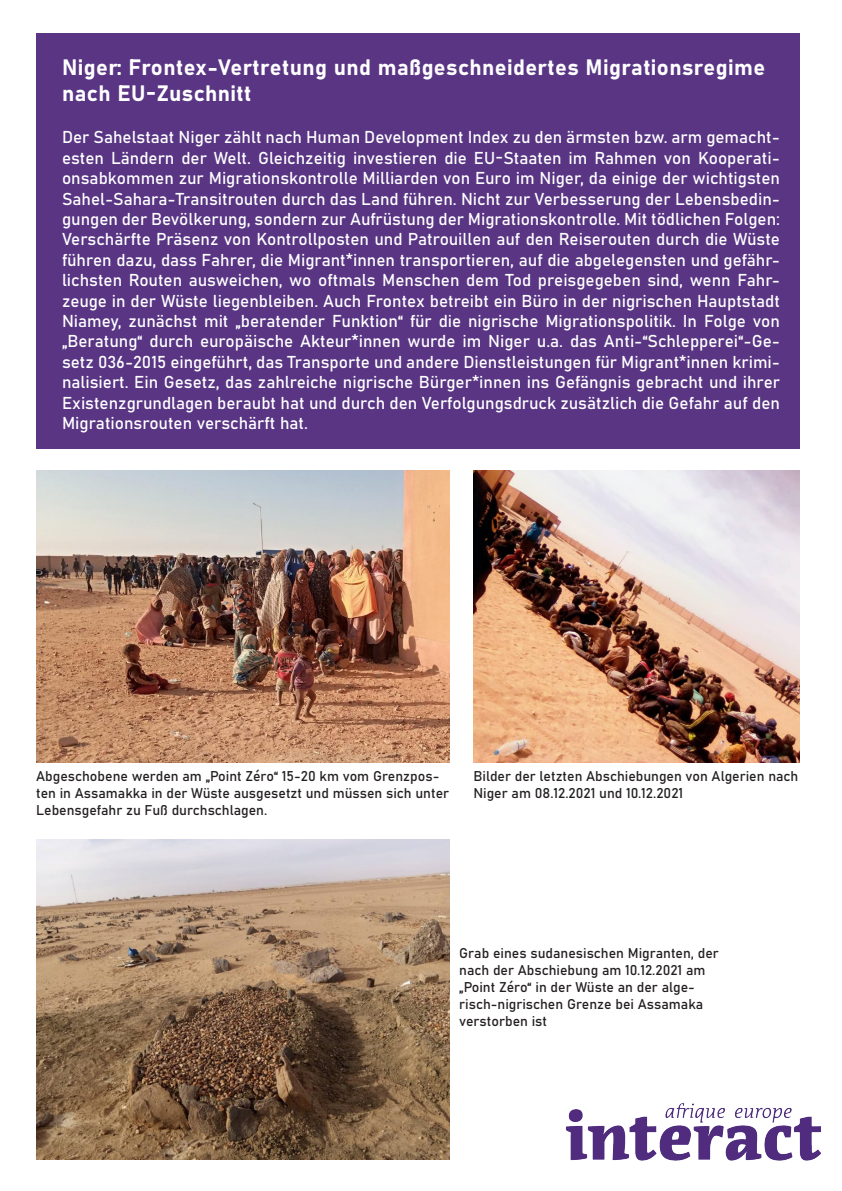
<style>
.page{position:relative;width:842px;height:1191px;background:#fff}
.page>*{position:absolute;margin:0;border:0;box-sizing:border-box;transform-origin:0 0}
.t1{font:22px/26px "Bahnschrift";letter-spacing:.02em;color:#fff}
.t2{font:17px/20.4px "Bahnschrift";color:#fff;text-align:justify}
.t3{font:14px/17px "Bahnschrift";color:#231f20}
</style>
<div class="page">
<div style="left:36px;top:33px;width:763px;height:416px;background:#593584"></div>
<img style="left:36px;top:471px;width:413px;height:292px">
<img style="left:473px;top:471px;width:326px;height:292px">
<img style="left:566px;top:1103px;width:255px;height:58px">
<img style="left:36px;top:839px;width:413px;height:320px">
<p class="t1" style="left:62px;top:53px;width:705px">Niger: Frontex-Vertretung und maßgeschneidertes Migrationsregime nach EU-Zuschnitt</p>
<p class="t2" style="left:62px;top:126px;width:719px">Der Sahelstaat Niger zählt nach Human Development Index zu den ärmsten bzw. arm gemacht&shy;esten Ländern der Welt. Gleichzeitig investieren die EU-Staaten im Rahmen von Kooperati&shy;onsabkommen zur Migrationskontrolle Milliarden von Euro im Niger, da einige der wichtigsten Sahel-Sahara-Transitrouten durch das Land führen. Nicht zur Verbesserung der Lebensbedin&shy;gungen der Bevölkerung, sondern zur Aufrüstung der Migrationskontrolle. Mit tödlichen Folgen:<br>Verschärfte Präsenz von Kontrollposten und Patrouillen auf den Reiserouten durch die Wüste führen dazu, dass Fahrer, die Migrant*innen transportieren, auf die abgelegensten und gefähr&shy;lichsten Routen ausweichen, wo oftmals Menschen dem Tod preisgegeben sind, wenn Fahr&shy;zeuge in der Wüste liegenbleiben. Auch Frontex betreibt ein Büro in der nigrischen Hauptstadt Niamey, zunächst mit „beratender Funktion“ für die nigrische Migrationspolitik. In Folge von „Beratung“ durch europäische Akteur*innen wurde im Niger u.a. das Anti-“Schlepperei“-Ge&shy;setz 036-2015 eingeführt, das Transporte und andere Dienstleistungen für Migrant*innen krimi&shy;nalisiert. Ein Gesetz, das zahlreiche nigrische Bürger*innen ins Gefängnis gebracht und ihrer Existenzgrundlagen beraubt hat und durch den Verfolgungsdruck zusätzlich die Gefahr auf den Migrationsrouten verschärft hat.</p>
<p class="t3" style="left:36px;top:766px;width:414px">Abgeschobene werden am „Point Zéro“ 15-20 km vom Grenzpos&shy;ten in Assamakka in der Wüste ausgesetzt und müssen sich unter<br>Lebensgefahr zu Fuß durchschlagen.</p>
<p class="t3" style="left:473px;top:766px;width:326px">Bilder der letzten Abschiebungen von Algerien nach<br>Niger am 08.12.2021 und 10.12.2021</p>
<p class="t3" style="left:459px;top:943px;width:261px">Grab eines sudanesischen Migranten, der nach der Abschiebung am 10.12.2021 am „Point Zéro“ in der Wüste an der alge&shy;risch-nigrischen Grenze bei Assamaka verstorben ist</p>
</div>
